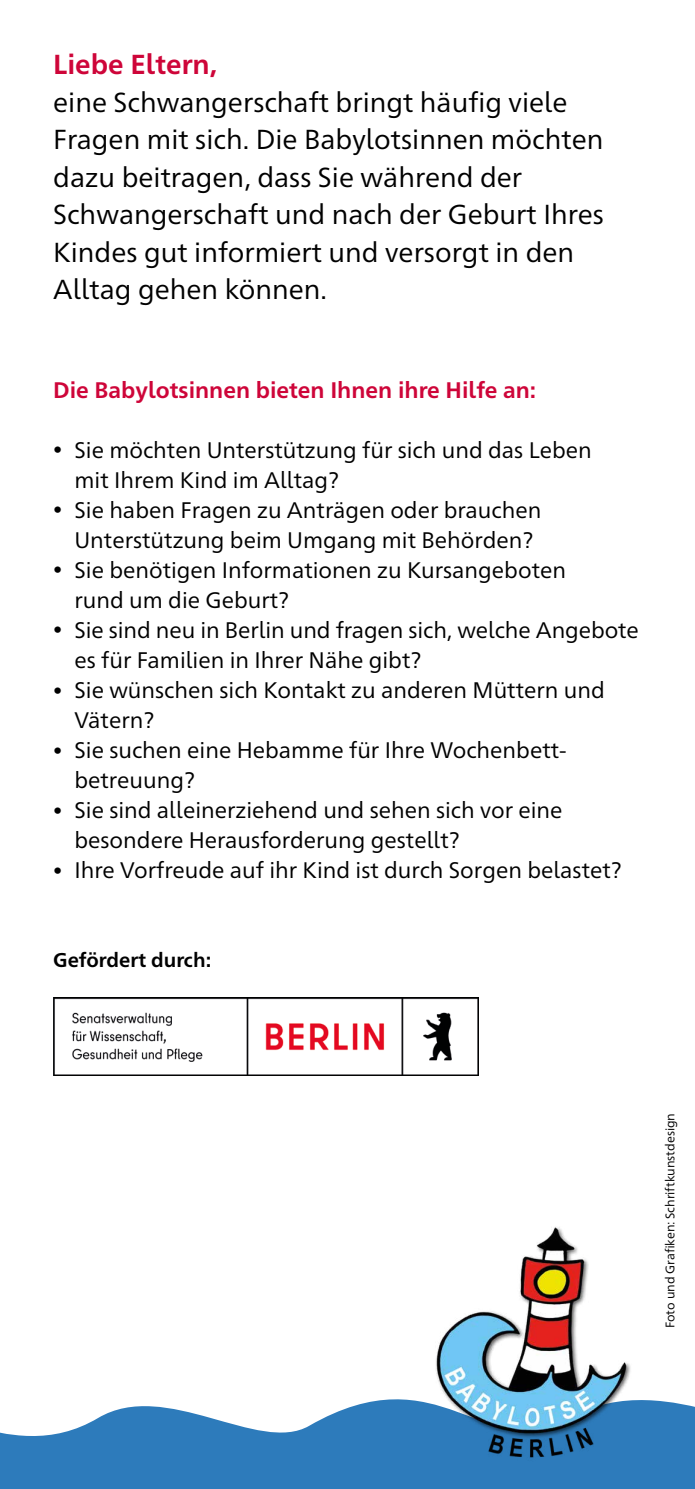
<style>
.page{position:relative;width:695px;height:1489px;background:#fff}
.page>*{position:absolute;margin:0;border:0;box-sizing:border-box;transform-origin:0 0}
.t1{font:27.5px/37.5px "Frutiger Neue 1450 Pro";color:#000}
.t2{font:700 27.5px "Frutiger Neue 1450 Pro";color:#ce0539}
.t3{font:22.5px/30px "Frutiger Neue 1450 Pro";color:#000}
.t4{font:700 22.5px "Frutiger Neue 1450 Pro";color:#ce0539}
.t5{font:700 20px "Frutiger Neue 1450 Pro";color:#000}
.t6{font:12.5px "Frutiger Neue 1450 Pro";color:#000}
.s1{font-size:18.75px}
</style>
<div class="page">
<svg style="left:0;top:1399px;width:694px;height:89px;fill:#2d7bbb"></svg>
<img style="left:430px;top:1227px;width:208px;height:238px">
<img style="left:53px;top:997px;width:425px;height:78px">
<p class="t2" style="left:53px;top:45px;width:165px">Liebe Eltern,</p>
<p class="t1" style="left:53px;top:81px;width:552px">eine Schwangerschaft bringt häufig viele Fragen mit sich. Die Babylotsinnen möchten dazu beitragen, dass Sie während der Schwangerschaft und nach der Geburt Ihres Kindes gut informiert und versorgt in den Alltag gehen können.</p>
<p class="t4" style="left:53px;top:373px;width:484px">Die Babylotsinnen bieten Ihnen ihre Hilfe an:</p>
<p class="t3" style="left:74px;top:433px;width:519px;text-indent:-21px"><span class="s1">•</span> Sie möchten Unterstützung für sich und das Leben mit Ihrem Kind im Alltag?</p>
<p class="t3" style="left:53px;top:493px;width:489px;text-align:center"><span class="s1">•</span> Sie haben Fragen zu Anträgen oder brauchen<br>Unterstützung beim Umgang mit Behörden?</p>
<p class="t3" style="left:74px;top:553px;width:493px;text-indent:-21px"><span class="s1">•</span> Sie benötigen Informationen zu Kursangeboten rund um die Geburt?</p>
<p class="t3" style="left:74px;top:613px;width:565px;text-indent:-21px"><span class="s1">•</span> Sie sind neu in Berlin und fragen sich, welche Angebote es für Familien in Ihrer Nähe gibt?</p>
<p class="t3" style="left:74px;top:673px;width:532px;text-indent:-21px"><span class="s1">•</span> Sie wünschen sich Kontakt zu anderen Müttern und<br>Vätern?</p>
<p class="t3" style="left:74px;top:733px;width:493px;text-indent:-21px"><span class="s1">•</span> Sie suchen eine Hebamme für Ihre Wochenbett&shy;betreuung?</p>
<p class="t3" style="left:74px;top:793px;width:489px;text-indent:-21px"><span class="s1">•</span> Sie sind alleinerziehend und sehen sich vor eine besondere Herausforderung gestellt?</p>
<p class="t3" style="left:53px;top:853px;width:570px"><span class="s1">•</span> Ihre Vorfreude auf ihr Kind ist durch Sorgen belastet?</p>
<p class="t5" style="left:53px;top:945px;width:160px">Gefördert durch:</p>
<p class="t6" style="left:660px;top:1327px;width:217px;rotate:-90deg">Foto und Grafiken: Schriftkunstdesign</p>
</div>
